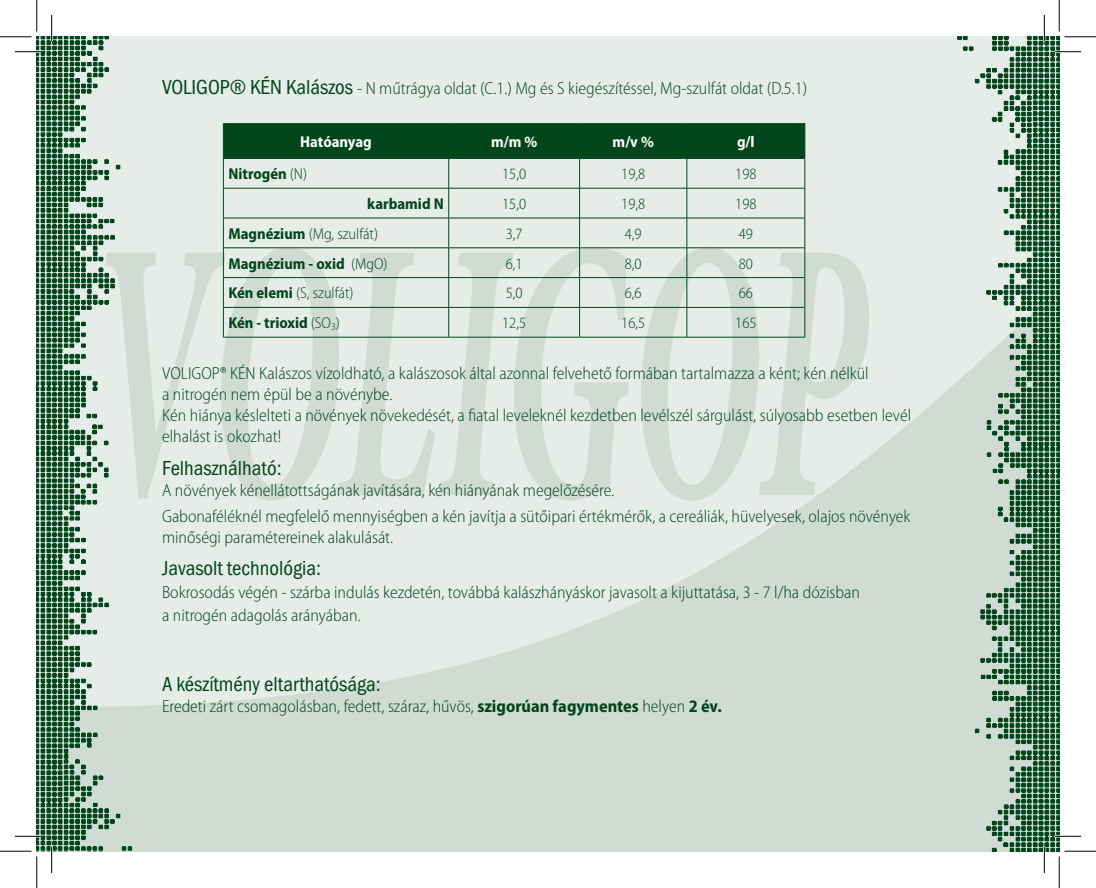
<style>
.page{position:relative;width:1096px;height:888px;background:#fff}
.page>*{position:absolute;margin:0;border:0;box-sizing:border-box;transform-origin:0 0}
.t1{font:italic 700 372.75px "Minion Pro";letter-spacing:-.01em;color:#00461a;scale:.49 1}
.t2{font:21px "Franklin Gothic Con Reg";color:#00461a}
.t3{font:300 semi-condensed 17.5px/21px "Myriad Pro";color:#00461a}
.t4{font:300 semi-condensed 15.75px "Myriad Pro";color:#00461a}
.t5{font:700 semi-condensed 15.75px "Myriad Pro";color:#00461a}
.t6{font:700 semi-condensed 15.75px "Myriad Pro";letter-spacing:-.005em;color:#fff}
.s1{font-family:"Franklin Gothic Con Reg";font-weight:400;font-stretch:normal;font-size:21px}
.s2{font-weight:300}
.s3{font-weight:700}
</style>
<div class="page">
<div style="left:37px;top:37px;width:1022px;height:813px;background:#e6ece8"></div>
<svg style="left:173px;top:286px;width:749px;height:564px"></svg>
<img style="left:37px;top:37px;width:136px;height:813px">
<img style="left:922px;top:37px;width:137px;height:813px">
<div style="left:224px;top:124px;width:580px;height:34px;background:#00461a"></div>
<hr style="left:223px;top:124px;width:1px;height:34px;background:#00461a">
<hr style="left:448px;top:124px;width:1px;height:34px;background:#00461a">
<hr style="left:579px;top:124px;width:1px;height:34px;background:#00461a">
<hr style="left:686px;top:124px;width:1px;height:34px;background:#00461a">
<hr style="left:804px;top:124px;width:1px;height:34px;background:#00461a">
<hr style="left:223px;top:123px;width:225px;height:1px;background:#00461a">
<hr style="left:448px;top:123px;width:131px;height:1px;background:#00461a">
<hr style="left:579px;top:123px;width:107px;height:1px;background:#00461a">
<hr style="left:686px;top:123px;width:119px;height:1px;background:#00461a">
<hr style="left:223px;top:158px;width:225px;height:1px;background:#00461a">
<hr style="left:448px;top:158px;width:131px;height:1px;background:#00461a">
<hr style="left:579px;top:158px;width:107px;height:1px;background:#00461a">
<hr style="left:686px;top:158px;width:119px;height:1px;background:#00461a">
<hr style="left:223px;top:158px;width:1px;height:30px;background:#00461a">
<hr style="left:223px;top:188px;width:1px;height:30px;background:#00461a">
<svg style="left:223px;top:218px;width:1px;height:89px"></svg>
<hr style="left:223px;top:307px;width:1px;height:30px;background:#00461a">
<hr style="left:448px;top:158px;width:1px;height:30px;background:#00461a">
<hr style="left:579px;top:158px;width:1px;height:30px;background:#00461a">
<hr style="left:686px;top:158px;width:1px;height:30px;background:#00461a">
<hr style="left:804px;top:158px;width:1px;height:30px;background:#00461a">
<hr style="left:448px;top:188px;width:1px;height:30px;background:#00461a">
<hr style="left:579px;top:188px;width:1px;height:30px;background:#00461a">
<hr style="left:686px;top:188px;width:1px;height:30px;background:#00461a">
<hr style="left:804px;top:188px;width:1px;height:30px;background:#00461a">
<svg style="left:448px;top:218px;width:1px;height:89px"></svg>
<svg style="left:579px;top:218px;width:1px;height:89px"></svg>
<svg style="left:686px;top:218px;width:1px;height:89px"></svg>
<svg style="left:804px;top:218px;width:1px;height:89px"></svg>
<hr style="left:448px;top:307px;width:1px;height:30px;background:#00461a">
<hr style="left:579px;top:307px;width:1px;height:30px;background:#00461a">
<hr style="left:686px;top:307px;width:1px;height:30px;background:#00461a">
<hr style="left:804px;top:307px;width:1px;height:30px;background:#00461a">
<hr style="left:223px;top:188px;width:225px;height:1px;background:#00461a">
<hr style="left:448px;top:188px;width:131px;height:1px;background:#00461a">
<hr style="left:579px;top:188px;width:107px;height:1px;background:#00461a">
<hr style="left:686px;top:188px;width:119px;height:1px;background:#00461a">
<hr style="left:223px;top:217px;width:225px;height:1px;background:#00461a">
<hr style="left:448px;top:217px;width:131px;height:1px;background:#00461a">
<hr style="left:579px;top:217px;width:107px;height:1px;background:#00461a">
<hr style="left:686px;top:217px;width:119px;height:1px;background:#00461a">
<hr style="left:223px;top:247px;width:225px;height:1px;background:#00461a">
<hr style="left:448px;top:247px;width:131px;height:1px;background:#00461a">
<hr style="left:579px;top:247px;width:107px;height:1px;background:#00461a">
<hr style="left:686px;top:247px;width:119px;height:1px;background:#00461a">
<hr style="left:223px;top:277px;width:225px;height:1px;background:#00461a">
<hr style="left:448px;top:277px;width:131px;height:1px;background:#00461a">
<hr style="left:579px;top:277px;width:107px;height:1px;background:#00461a">
<hr style="left:686px;top:277px;width:119px;height:1px;background:#00461a">
<hr style="left:223px;top:307px;width:225px;height:1px;background:#00461a">
<hr style="left:448px;top:307px;width:131px;height:1px;background:#00461a">
<hr style="left:579px;top:307px;width:107px;height:1px;background:#00461a">
<hr style="left:686px;top:307px;width:119px;height:1px;background:#00461a">
<hr style="left:223px;top:337px;width:225px;height:1px;background:#00461a">
<hr style="left:448px;top:337px;width:131px;height:1px;background:#00461a">
<hr style="left:579px;top:337px;width:107px;height:1px;background:#00461a">
<hr style="left:686px;top:337px;width:119px;height:1px;background:#00461a">
<hr style="left:15px;top:51px;width:26px;height:2px;background:#fff">
<hr style="left:1054px;top:51px;width:27px;height:2px;background:#fff">
<hr style="left:15px;top:834px;width:26px;height:3px;background:#fff">
<hr style="left:1054px;top:834px;width:27px;height:3px;background:#fff">
<hr style="left:51px;top:15px;width:2px;height:26px;background:#fff">
<hr style="left:51px;top:846px;width:2px;height:26px;background:#fff">
<hr style="left:1043px;top:15px;width:2px;height:26px;background:#fff">
<hr style="left:1043px;top:846px;width:2px;height:26px;background:#fff">
<svg style="left:15px;top:51px;width:26px;height:1px"></svg>
<svg style="left:1054px;top:51px;width:27px;height:1px"></svg>
<svg style="left:15px;top:835px;width:26px;height:1px"></svg>
<svg style="left:1054px;top:835px;width:27px;height:1px"></svg>
<svg style="left:51px;top:15px;width:1px;height:26px"></svg>
<svg style="left:51px;top:846px;width:1px;height:26px"></svg>
<svg style="left:1043px;top:15px;width:1px;height:26px"></svg>
<svg style="left:1043px;top:846px;width:1px;height:26px"></svg>
<hr style="left:0;top:36px;width:32px;height:1px;background:#000">
<hr style="left:1064px;top:36px;width:31px;height:1px;background:#000">
<hr style="left:0;top:850px;width:32px;height:1px;background:#000">
<hr style="left:1064px;top:850px;width:31px;height:1px;background:#000">
<hr style="left:36px;top:0;width:1px;height:32px;background:#000">
<hr style="left:36px;top:856px;width:1px;height:31px;background:#000">
<hr style="left:1058px;top:0;width:1px;height:32px;background:#000">
<hr style="left:1058px;top:856px;width:1px;height:31px;background:#000">
<p class="t3" style="left:162px;top:78px;width:646px"><span class="s1">VOLIGOP® KÉN Kalászos</span> - N műtrágya oldat (C.1.) Mg és S kiegészítéssel, Mg-szulfát oldat (D.5.1)</p>
<p class="t6" style="left:300px;top:133px;width:73px">Hatóanyag</p>
<p class="t6" style="left:491px;top:133px;width:48px">m/m %</p>
<p class="t6" style="left:612px;top:133px;width:43px">m/v %</p>
<p class="t6" style="left:737px;top:133px;width:19px">g/l</p>
<p class="t5" style="left:228px;top:165px;width:80px">Nitrogén <span class="s2">(N)</span></p>
<p class="t4" style="left:502px;top:165px;width:25px">15,0</p>
<p class="t4" style="left:621px;top:165px;width:25px">19,8</p>
<p class="t4" style="left:735px;top:165px;width:23px">198</p>
<p class="t5" style="left:367px;top:195px;width:78px">karbamid N</p>
<p class="t4" style="left:502px;top:195px;width:25px">15,0</p>
<p class="t4" style="left:621px;top:195px;width:25px">19,8</p>
<p class="t4" style="left:735px;top:195px;width:23px">198</p>
<p class="t4" style="left:228px;top:225px;width:151px"><span class="s3">Magnézium</span> (Mg, szulfát)</p>
<p class="t4" style="left:505px;top:225px;width:18px">3,7</p>
<p class="t4" style="left:624px;top:225px;width:18px">4,9</p>
<p class="t4" style="left:738px;top:225px;width:16px">49</p>
<p class="t5" style="left:228px;top:254px;width:161px">Magnézium - oxid <span class="s2">(MgO)</span></p>
<p class="t4" style="left:505px;top:255px;width:18px">6,1</p>
<p class="t4" style="left:624px;top:255px;width:18px">8,0</p>
<p class="t4" style="left:738px;top:255px;width:16px">80</p>
<p class="t4" style="left:228px;top:284px;width:127px"><span class="s3">Kén elemi</span> (S, szulfát)</p>
<p class="t4" style="left:505px;top:284px;width:18px">5,0</p>
<p class="t4" style="left:624px;top:284px;width:18px">6,6</p>
<p class="t4" style="left:738px;top:284px;width:16px">66</p>
<p class="t5" style="left:228px;top:314px;width:113px">Kén - trioxid <span class="s2">(SO</span><sub>3</sub><span class="s2">)</span></p>
<p class="t4" style="left:502px;top:314px;width:25px">12,5</p>
<p class="t4" style="left:621px;top:314px;width:25px">16,5</p>
<p class="t4" style="left:735px;top:314px;width:23px">165</p>
<h1 class="t1" style="left:88px;top:110px;width:1588px">VOLIGOP</h1>
<p class="t3" style="left:162px;top:363px;width:750px">VOLIGOP® KÉN Kalászos vízoldható, a kalászosok által azonnal felvehető formában tartalmazza a ként; kén nélkül<br>a nitrogén nem épül be a növénybe.<br>Kén hiánya késlelteti a növények növekedését, a fiatal leveleknél kezdetben levélszél sárgulást, súlyosabb esetben levél elhalást is okozhat!</p>
<p class="t2" style="left:162px;top:455px;width:121px">Felhasználható:</p>
<p class="t3" style="left:162px;top:477px;width:749px;line-height:25.9px">A növények kénellátottságának javítására, kén hiányának megelőzésére.<br>Gabonaféléknél megfelelő mennyiségben a kén javítja a sütőipari értékmérők, a cereáliák, hüvelyesek, olajos növények</p>
<p class="t3" style="left:162px;top:526px;width:232px">minőségi paramétereinek alakulását.</p>
<p class="t2" style="left:162px;top:556px;width:160px">Javasolt technológia:</p>
<p class="t3" style="left:162px;top:581px;width:699px;line-height:22.8px">Bokrosodás végén - szárba indulás kezdetén, továbbá kalászhányáskor javasolt a kijuttatása, 3 - 7 l/ha dózisban a nitrogén adagolás arányában.</p>
<p class="t2" style="left:162px;top:672px;width:220px">A készítmény eltarthatósága:</p>
<p class="t3" style="left:162px;top:696px;width:561px">Eredeti zárt csomagolásban, fedett, száraz, hűvös, <span class="s3">szigorúan fagymentes</span> helyen <span class="s3">2 év.</span></p>
</div>
